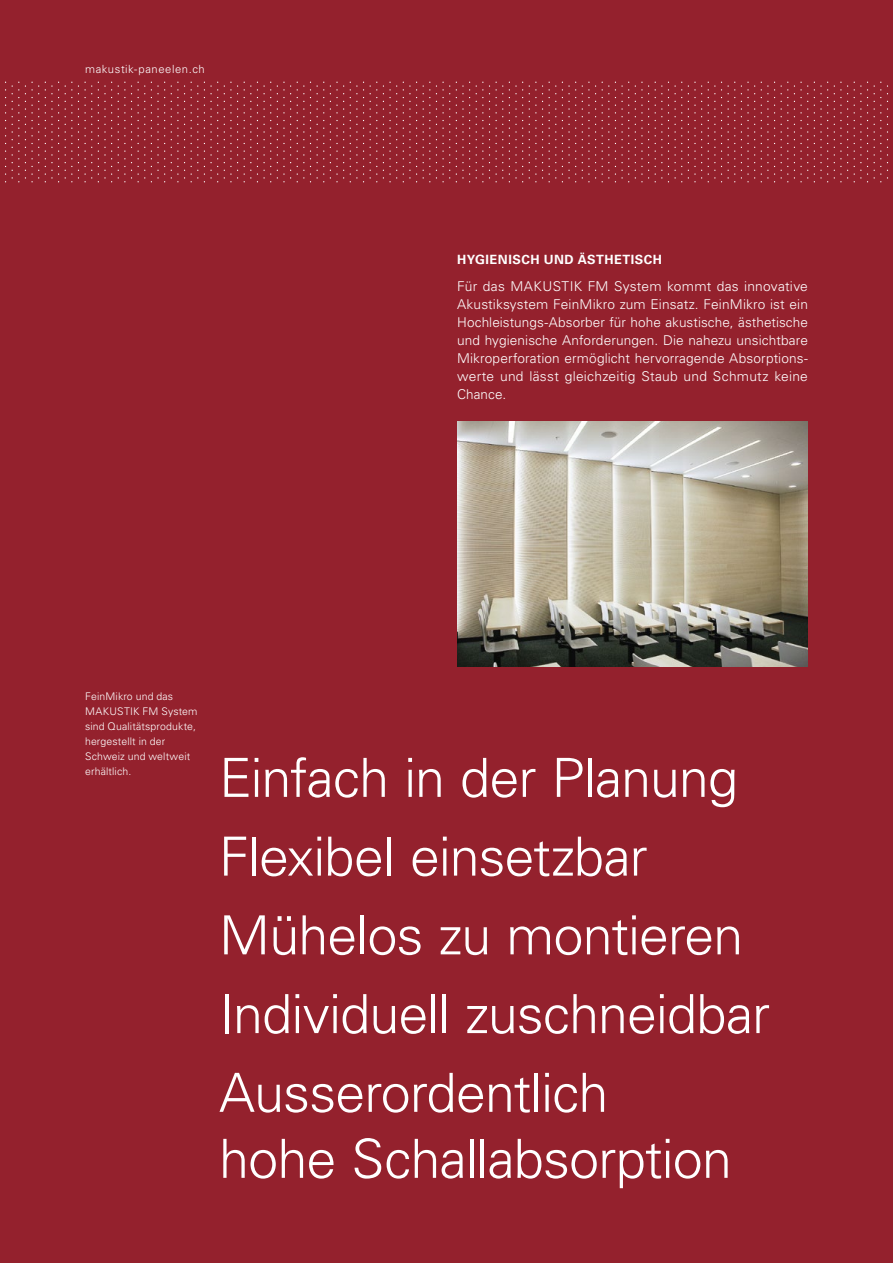
<style>
.page{position:relative;width:893px;height:1263px;background:#94212d}
.page>*{position:absolute;margin:0;border:0;box-sizing:border-box;transform-origin:0 0}
.t1{font:300 54px/78.8px "Univers LT Std";letter-spacing:-.02em;color:#fff}
.t2{font:300 13.5px/18px "Univers LT Std";letter-spacing:.02em;color:#fff;text-align:justify}
.t3{font:700 12.75px "Univers LT Std";letter-spacing:.04em;color:#fff}
.t4{font:300 11.25px "Univers LT Std";letter-spacing:.05em;color:#fff}
.t5{font:300 10.5px/15px "Univers LT Std";letter-spacing:.015em;color:#fff}
</style>
<div class="page">
<img style="left:457px;top:422px;width:351px;height:244px">
<svg style="left:5px;top:81px;width:884px;height:102px"></svg>
<p class="t4" style="left:85px;top:63px;width:121px">makustik-paneelen.ch</p>
<p class="t3" style="left:457px;top:252px;width:206px">HYGIENISCH UND ÄSTHETISCH</p>
<p class="t2" style="left:457px;top:277px;width:352px">Für das MAKUSTIK FM System kommt das innovative Akustiksystem FeinMikro zum Einsatz. FeinMikro ist ein Hochleistungs-Absorber für hohe akustische, ästhetische und hygienische Anforderungen. Die nahezu unsichtbare Mikroperforation ermöglicht hervorragende Absorptions&shy;werte und lässt gleichzeitig Staub und Schmutz keine Chance.</p>
<p class="t5" style="left:85px;top:688px;width:114px">FeinMikro und das<br>MAKUSTIK FM System sind Qualitätsprodukte, hergestellt in der<br>Schweiz und weltweit erhältlich.</p>
<h1 class="t1" style="left:219px;top:738px;width:553px">Einfach in der Planung<br>Flexibel einsetzbar<br>Mühelos zu montieren<br>Individuell zuschneidbar<br>Ausserordentlich</h1>
<h1 class="t1" style="left:219px;top:1119px;width:514px">hohe Schallabsorption</h1>
</div>
